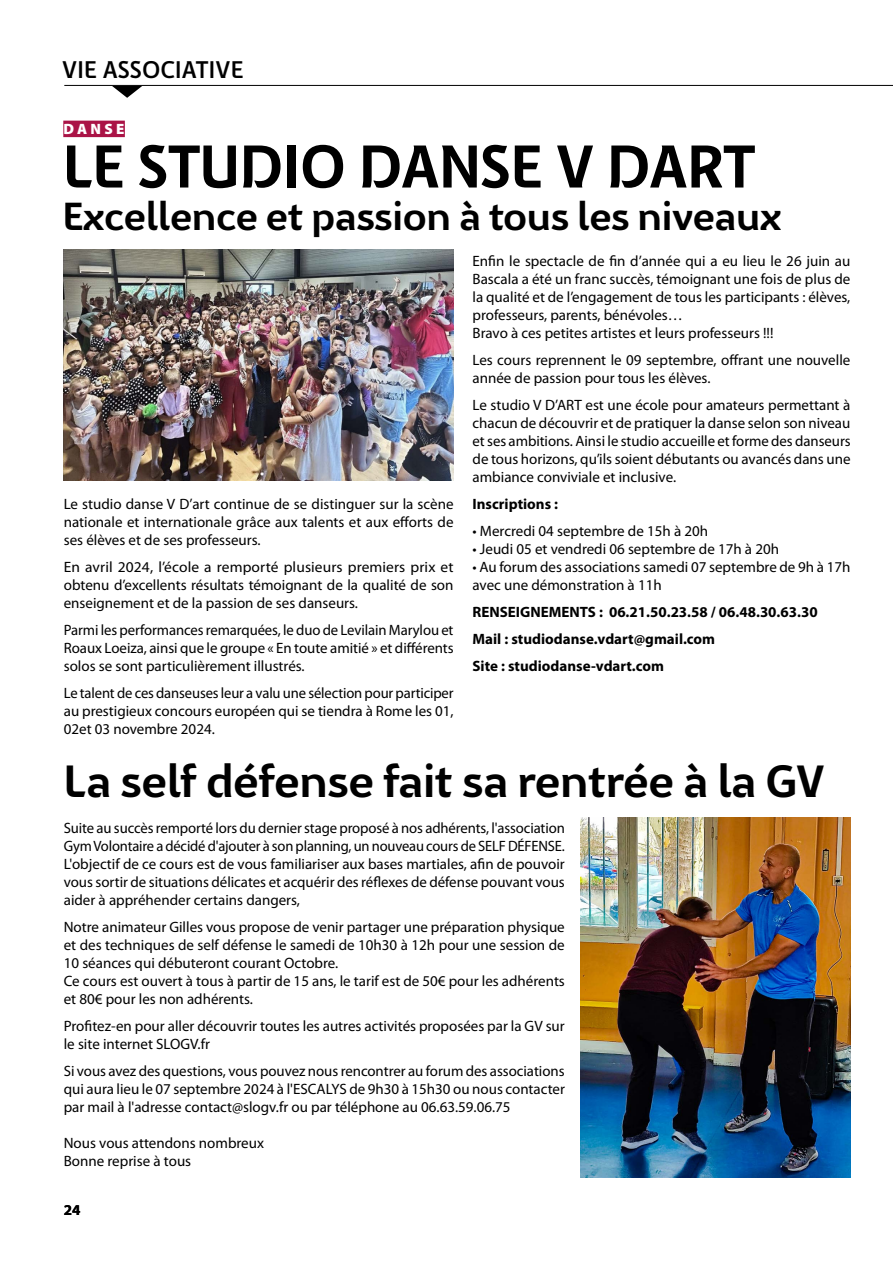
<style>
.page{position:relative;width:893px;height:1263px;background:#fff}
.page>*{position:absolute;margin:0;border:0;box-sizing:border-box;transform-origin:0 0}
.t1{font:700 60px "Elen Sans";color:#000}
.t2{font:700 45px "Elen Sans";letter-spacing:-.01em;color:#000}
.t3{font:700 39px "Elen Sans";letter-spacing:-.01em;color:#000}
.t4{font:500 24px "Elen Sans";letter-spacing:.01em;color:#000}
.t5{font:15px/18px "Myriad Pro";color:#000;text-align:justify}
.t6{font:700 15px/27px "Myriad Pro";color:#000}
.t7{font:900 15px "Myriad Pro";letter-spacing:.22em;color:#fff}
</style>
<div class="page">
<svg style="left:112px;top:86px;width:30px;height:12px"></svg>
<hr style="left:64px;top:85px;width:829px;height:1px;background:#000">
<img style="left:64px;top:249px;width:390px;height:231px">
<img style="left:580px;top:818px;width:270px;height:360px">
<div style="left:60px;top:118px;width:68px;height:22px;border:3px solid #fff"></div>
<div style="left:63px;top:121px;width:62px;height:16px;background:#aa1346"></div>
<h3 class="t4" style="left:62px;top:53px;width:183px">VIE ASSOCIATIVE</h3>
<p class="t7" style="left:63px;top:119px;width:63px">DANSE</p>
<h1 class="t1" style="left:63px;top:125px;width:694px">LE STUDIO DANSE V DART</h1>
<h3 class="t3" style="left:63px;top:190px;width:720px">Excellence et passion à tous les niveaux</h3>
<p class="t5" style="left:472px;top:252px;width:379px;text-align:left">Enfin le spectacle de fin d’année qui a eu lieu le 26 juin au Bascala a été un franc succès, témoignant une fois de plus de la qualité et de l’engagement de tous les participants : élèves, professeurs, parents, bénévoles…<br>Bravo à ces petites artistes et leurs professeurs !!!</p>
<p class="t5" style="left:472px;top:351px;width:379px">Les cours reprennent le 09 septembre, offrant une nouvelle année de passion pour tous les élèves.</p>
<p class="t5" style="left:472px;top:396px;width:380px">Le studio V D’ART est une école pour amateurs permettant à chacun de découvrir et de pratiquer la danse selon son niveau et ses ambitions. Ainsi le studio accueille et forme des danseurs de tous horizons, qu’ils soient débutants ou avancés dans une ambiance conviviale et inclusive.</p>
<p class="t6" style="left:472px;top:490px;width:87px">Inscriptions :</p>
<p class="t5" style="left:472px;top:522px;width:237px">• Mercredi 04 septembre de 15h à 20h</p>
<p class="t5" style="left:472px;top:540px;width:308px">• Jeudi 05 et vendredi 06 septembre de 17h à 20h</p>
<p class="t5" style="left:472px;top:558px;width:379px">• Au forum des associations samedi 07 septembre de 9h à 17h avec une démonstration à 11h</p>
<p class="t6" style="left:472px;top:598px;width:347px">RENSEIGNEMENTS : 06.21.50.23.58 / 06.48.30.63.30<br>Mail : studiodanse.vdart@gmail.com<br>Site : studiodanse-vdart.com</p>
<p class="t5" style="left:64px;top:495px;width:391px">Le studio danse V D’art continue de se distinguer sur la scène nationale et internationale grâce aux talents et aux efforts de ses élèves et de ses professeurs.</p>
<p class="t5" style="left:64px;top:558px;width:391px">En avril 2024, l’école a remporté plusieurs premiers prix et obtenu d’excellents résultats témoignant de la qualité de son enseignement et de la passion de ses danseurs.</p>
<p class="t5" style="left:64px;top:621px;width:391px">Parmi les performances remarquées, le duo de Levilain Marylou et Roaux Loeiza, ainsi que le groupe « En toute amitié » et différents solos se sont particulièrement illustrés.</p>
<p class="t5" style="left:64px;top:684px;width:391px">Le talent de ces danseuses leur a valu une sélection pour participer au prestigieux concours européen qui se tiendra à Rome les 01, 02et 03 novembre 2024.</p>
<h2 class="t2" style="left:64px;top:751px;width:762px">La self défense fait sa rentrée à la GV</h2>
<p class="t5" style="left:64px;top:819px;width:503px">Suite au succès remporté lors du dernier stage proposé à nos adhérents, l'association Gym Volontaire a décidé d'ajouter à son planning, un nouveau cours de SELF DÉFENSE.<br>L'objectif de ce cours est de vous familiariser aux bases martiales, afin de pouvoir vous sortir de situations délicates et acquérir des réflexes de défense pouvant vous aider à appréhender certains dangers,</p>
<p class="t5" style="left:64px;top:918px;width:503px;text-align:left">Notre animateur Gilles vous propose de venir partager une préparation physique et des techniques de self défense le samedi de 10h30 à 12h pour une session de 10 séances qui débuteront courant Octobre.<br>Ce cours est ouvert à tous à partir de 15 ans, le tarif est de 50€ pour les adhérents et 80€ pour les non adhérents.</p>
<p class="t5" style="left:64px;top:1017px;width:502px">Profitez-en pour aller découvrir toutes les autres activités proposées par la GV sur le site internet SLOGV.fr</p>
<p class="t5" style="left:64px;top:1062px;width:503px">Si vous avez des questions, vous pouvez nous rencontrer au forum des associations qui aura lieu le 07 septembre 2024 à l'ESCALYS de 9h30 à 15h30 ou nous contacter par mail à l'adresse contact@slogv.fr ou par téléphone au 06.63.59.06.75</p>
<p class="t5" style="left:64px;top:1134px;width:202px">Nous vous attendons nombreux<br>Bonne reprise à tous</p>
<p class="t6" style="left:64px;top:1196px;width:18px">24</p>
</div>
